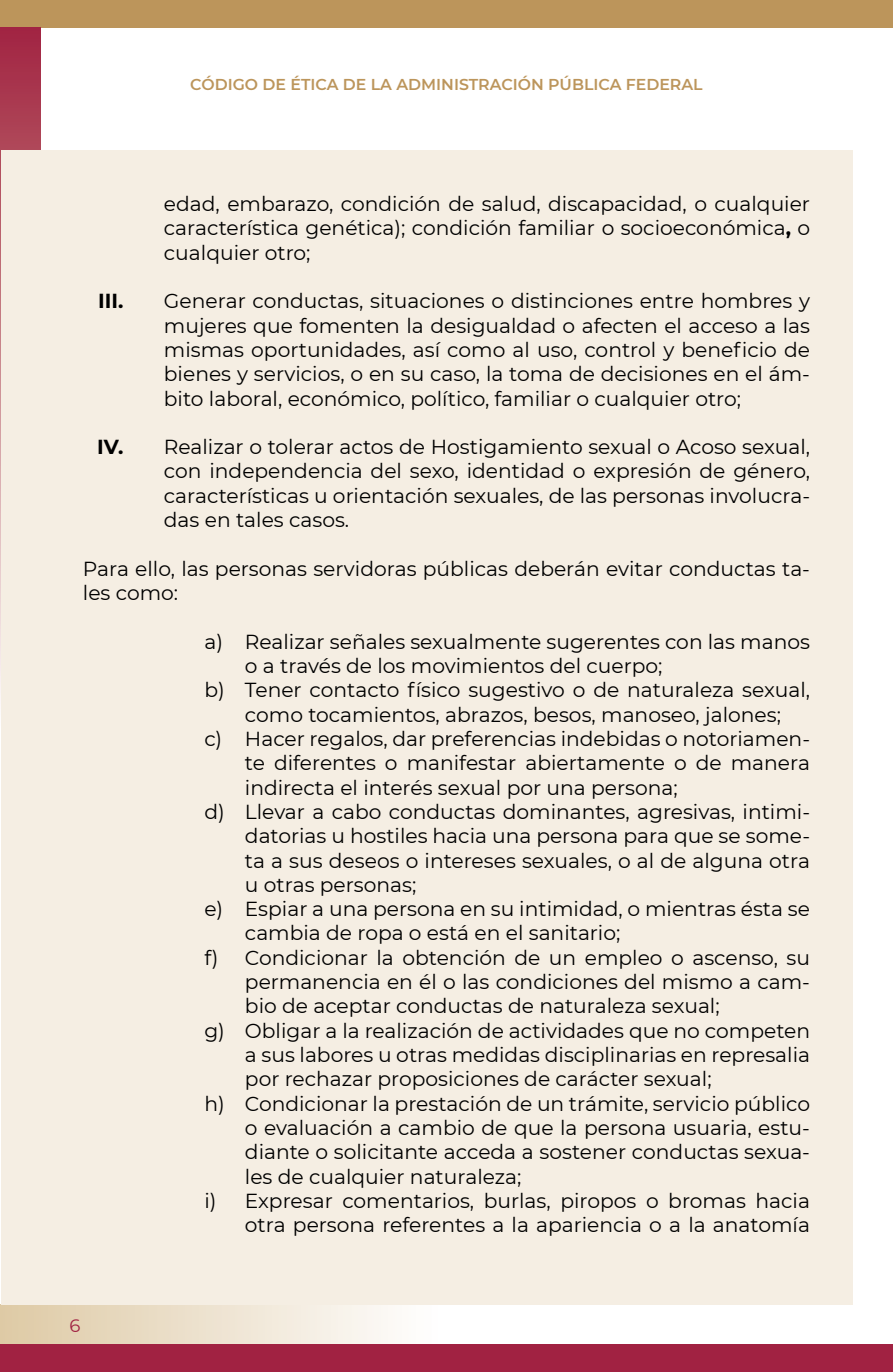
<style>
.page{position:relative;width:893px;height:1372px;background:#fff}
.page>*{position:absolute;margin:0;border:0;box-sizing:border-box;transform-origin:0 0}
.t1{font:20.25px/24.3px "Montserrat";color:#000;text-align:justify}
.t2{font:700 20.25px "Montserrat";color:#000}
.t3{font:18px "Montserrat";color:#a12242}
.t4{font:600 15.75px "Montserrat";color:#bc955b}
.s1{font-weight:700}
</style>
<div class="page">
<div style="left:0;top:1303px;width:439px;height:41px;background:linear-gradient(to right,#decaa5,#fffeff)"></div>
<div style="left:0;top:1344px;width:893px;height:27px;background:#a12242"></div>
<div style="left:0;top:0;width:893px;height:28px;background:#bc955b"></div>
<svg style="left:0;top:28px;width:40px;height:667px;background:#ac4056"></svg>
<div style="left:1px;top:150px;width:852px;height:1153px;background:#f5eee3"></div>
<p class="t4" style="left:190px;top:75px;width:514px">CÓDIGO DE ÉTICA DE LA ADMINISTRACIÓN PÚBLICA FEDERAL</p>
<p class="t1" style="left:164px;top:192px;width:648px">edad, embarazo, condición de salud, discapacidad, o cualquier característica genética); condición familiar o socioeconómica<span class="s1">,</span> o cualquier otro;</p>
<p class="t2" style="left:98px;top:289px;width:27px">III.</p>
<p class="t1" style="left:164px;top:289px;width:648px">Generar conductas, situaciones o distinciones entre hombres y mujeres que fomenten la desigualdad o afecten el acceso a las mismas oportunidades, así como al uso, control y beneficio de bienes y servicios, o en su caso, la toma de decisiones en el ám&shy;bito laboral, económico, político, familiar o cualquier otro;</p>
<p class="t1" style="left:164px;top:435px;width:648px;text-indent:-67px"><span class="s1">IV.</span> Realizar o tolerar actos de Hostigamiento sexual o Acoso sexual, con independencia del sexo, identidad o expresión de género, características u orientación sexuales, de las personas involucra&shy;das en tales casos.</p>
<p class="t1" style="left:83px;top:556px;width:729px">Para ello, las personas servidoras públicas deberán evitar conductas ta&shy;les como:</p>
<p class="t1" style="left:204px;top:629px;width:607px">a) Realizar señales sexualmente sugerentes con las manos</p>
<p class="t1" style="left:245px;top:653px;width:419px">o a través de los movimientos del cuerpo;</p>
<p class="t1" style="left:204px;top:678px;width:607px">b) Tener contacto físico sugestivo o de naturaleza sexual,</p>
<p class="t1" style="left:245px;top:702px;width:538px">como tocamientos, abrazos, besos, manoseo, jalones;</p>
<p class="t1" style="left:204px;top:726px;width:607px">c) Hacer regalos, dar preferencias indebidas o notoriamen-</p>
<p class="t1" style="left:245px;top:750px;width:567px">te diferentes o manifestar abiertamente o de manera</p>
<p class="t1" style="left:245px;top:775px;width:434px">indirecta el interés sexual por una persona;</p>
<p class="t1" style="left:204px;top:799px;width:607px">d) Llevar a cabo conductas dominantes, agresivas, intimi-</p>
<p class="t1" style="left:245px;top:823px;width:567px">datorias u hostiles hacia una persona para que se some-</p>
<p class="t1" style="left:245px;top:848px;width:567px">ta a sus deseos o intereses sexuales, o al de alguna otra</p>
<p class="t1" style="left:245px;top:872px;width:173px">u otras personas;</p>
<p class="t1" style="left:204px;top:896px;width:607px">e) Espiar a una persona en su intimidad, o mientras ésta se</p>
<p class="t1" style="left:245px;top:921px;width:377px">cambia de ropa o está en el sanitario;</p>
<p class="t1" style="left:204px;top:945px;width:607px">f) Condicionar la obtención de un empleo o ascenso, su</p>
<p class="t1" style="left:245px;top:969px;width:567px">permanencia en él o las condiciones del mismo a cam-</p>
<p class="t1" style="left:245px;top:993px;width:476px">bio de aceptar conductas de naturaleza sexual;</p>
<p class="t1" style="left:204px;top:1018px;width:607px">g) Obligar a la realización de actividades que no competen</p>
<p class="t1" style="left:245px;top:1042px;width:567px">a sus labores u otras medidas disciplinarias en represalia</p>
<p class="t1" style="left:245px;top:1066px;width:468px">por rechazar proposiciones de carácter sexual;</p>
<p class="t1" style="left:204px;top:1091px;width:607px">h) Condicionar la prestación de un trámite, servicio público</p>
<p class="t1" style="left:245px;top:1115px;width:567px">o evaluación a cambio de que la persona usuaria, estu-</p>
<p class="t1" style="left:245px;top:1139px;width:567px">diante o solicitante acceda a sostener conductas sexua-</p>
<p class="t1" style="left:245px;top:1164px;width:278px">les de cualquier naturaleza;</p>
<p class="t1" style="left:204px;top:1188px;width:607px">i) Expresar comentarios, burlas, piropos o bromas hacia</p>
<p class="t1" style="left:245px;top:1212px;width:567px">otra persona referentes a la apariencia o a la anatomía</p>
<p class="t3" style="left:69px;top:1313px;width:12px">6</p>
</div>
